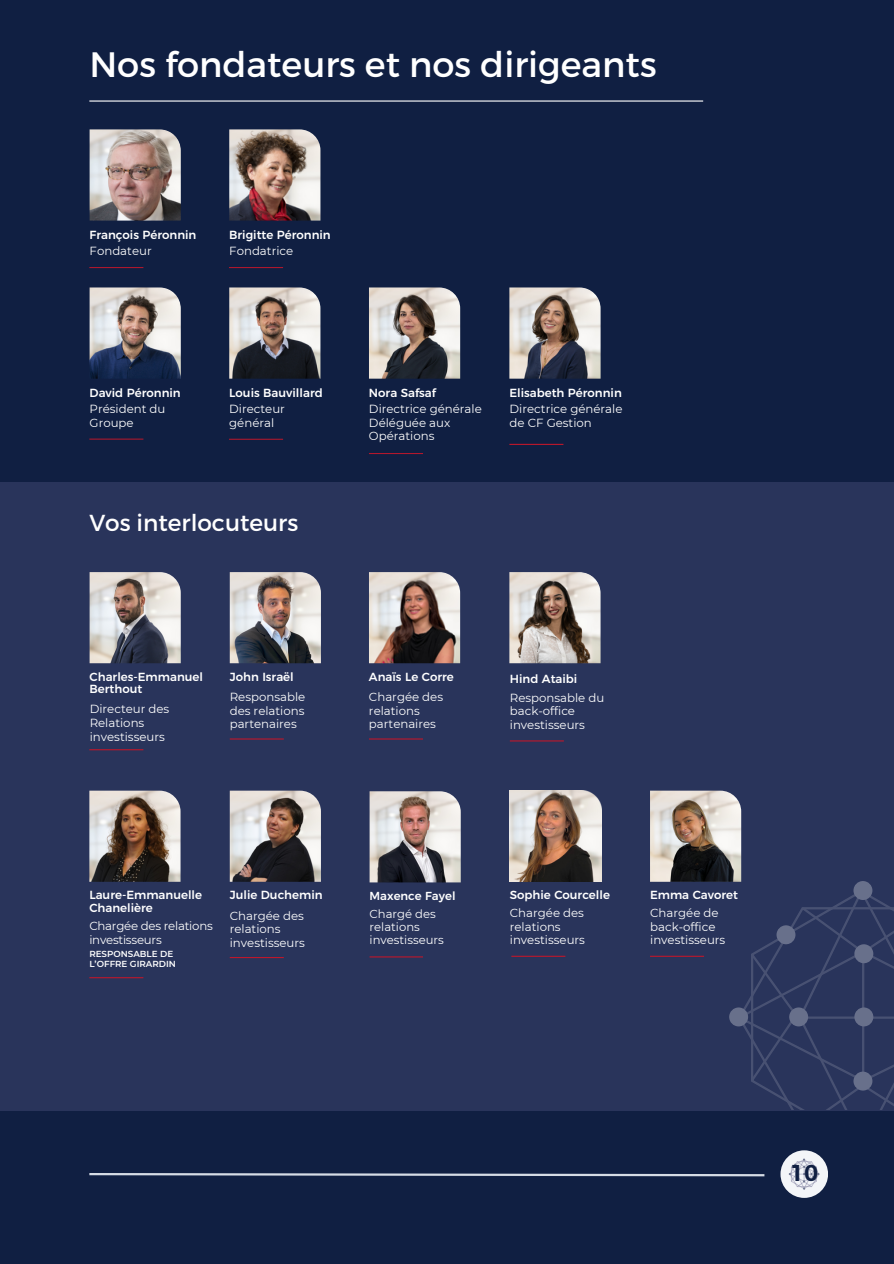
<style>
.page{position:relative;width:894px;height:1264px;background:#fff}
.page>*{position:absolute;margin:0;border:0;box-sizing:border-box;transform-origin:0 0}
.t1{font:35.25px "Montserrat";color:#fff}
.t2{font:23.1px "Montserrat";color:#fff}
.t3{font:600 22.95px "Montserrat";color:#101f42}
.t4{font:11.7px/13.5px "Montserrat";color:#fff}
.t5{font:500 11.7px/12.8px "Montserrat";color:#fff}
.t6{font:11.7px/13.6px "Montserrat";letter-spacing:-.02em;color:#fff}
.t7{font:11.55px/13.4px "Montserrat";color:#fff}
.t8{font:500 11.55px "Montserrat";color:#fff}
.t9{font:600 8.7px/10.2px "Montserrat";color:#fff}
</style>
<div class="page">
<div style="left:0;top:0;width:893px;height:1263px;background:#101f42"></div>
<svg style="left:89px;top:1173px;width:676px;height:4px"></svg>
<div style="left:780px;top:1150px;width:47px;height:47px;background:#f3f5f8;border-radius:50%"></div>
<svg style="left:788px;top:1158px;width:31px;height:31px"></svg>
<div style="left:0;top:482px;width:893px;height:628px;background:#29345b"></div>
<img style="left:90px;top:129px;width:91px;height:91px">
<hr style="left:89px;top:267px;width:54px;height:1px;background:#bd172b">
<img style="left:369px;top:287px;width:91px;height:91px">
<hr style="left:369px;top:453px;width:54px;height:1px;background:#bd172b">
<img style="left:90px;top:287px;width:91px;height:91px">
<hr style="left:89px;top:438px;width:54px;height:1px;background:#bd172b">
<img style="left:229px;top:129px;width:91px;height:91px">
<hr style="left:229px;top:267px;width:54px;height:1px;background:#bd172b">
<hr style="left:89px;top:100px;width:614px;height:2px;background:#fff">
<img style="left:229px;top:287px;width:91px;height:91px">
<hr style="left:229px;top:439px;width:54px;height:1px;background:#bd172b">
<svg style="left:737px;top:888px;width:156px;height:221px"></svg>
<div style="left:729px;top:1007px;width:18px;height:19px;background:#68708b;border-radius:50%"></div>
<div style="left:854px;top:1007px;width:19px;height:19px;background:#68708b;border-radius:50%"></div>
<svg style="left:853px;top:1071px;width:19px;height:19px"></svg>
<div style="left:789px;top:1007px;width:18px;height:19px;background:#68708b;border-radius:50%"></div>
<div style="left:853px;top:881px;width:19px;height:19px;background:#68708b;border-radius:50%"></div>
<div style="left:776px;top:925px;width:19px;height:19px;background:#68708b;border-radius:50%"></div>
<div style="left:854px;top:944px;width:19px;height:19px;background:#68708b;border-radius:50%"></div>
<img style="left:509px;top:287px;width:91px;height:91px">
<hr style="left:509px;top:444px;width:54px;height:1px;background:#bd172b">
<img style="left:90px;top:572px;width:91px;height:91px">
<hr style="left:89px;top:749px;width:54px;height:1px;background:#bd172b">
<hr style="left:511px;top:955px;width:54px;height:1px;background:#bd172b">
<img style="left:509px;top:790px;width:92px;height:91px">
<img style="left:230px;top:790px;width:91px;height:91px">
<hr style="left:230px;top:957px;width:54px;height:1px;background:#bd172b">
<img style="left:230px;top:572px;width:91px;height:91px">
<hr style="left:230px;top:738px;width:54px;height:1px;background:#bd172b">
<img style="left:89px;top:790px;width:91px;height:91px">
<hr style="left:89px;top:977px;width:54px;height:1px;background:#bd172b">
<img style="left:369px;top:572px;width:91px;height:91px">
<hr style="left:369px;top:738px;width:54px;height:1px;background:#bd172b">
<img style="left:369px;top:791px;width:91px;height:91px">
<hr style="left:369px;top:956px;width:54px;height:1px;background:#bd172b">
<img style="left:509px;top:572px;width:91px;height:91px">
<hr style="left:509px;top:740px;width:54px;height:1px;background:#bd172b">
<img style="left:650px;top:790px;width:91px;height:91px">
<hr style="left:649px;top:955px;width:54px;height:1px;background:#bd172b">
<p class="t1" style="left:89px;top:41px;width:568px">Nos fondateurs et nos dirigeants</p>
<p class="t5" style="left:90px;top:229px;width:108px">François Péronnin</p>
<p class="t4" style="left:90px;top:244px;width:64px">Fondateur</p>
<p class="t5" style="left:229px;top:229px;width:103px">Brigitte Péronnin</p>
<h4 class="t4" style="left:229px;top:244px;width:65px">Fondatrice</h4>
<p class="t5" style="left:90px;top:387px;width:93px">David Péronnin</p>
<p class="t5" style="left:229px;top:387px;width:95px">Louis Bauvillard</p>
<p class="t5" style="left:369px;top:387px;width:69px">Nora Safsaf</p>
<h4 class="t5" style="left:509px;top:387px;width:114px">Elisabeth Péronnin</h4>
<h4 class="t4" style="left:90px;top:402px;width:77px">Président du<br>Groupe</h4>
<h4 class="t4" style="left:229px;top:402px;width:57px">Directeur général</h4>
<h4 class="t4" style="left:369px;top:402px;width:114px">Directrice générale<br>Déléguée aux<br>Opérations</h4>
<h3 class="t4" style="left:509px;top:402px;width:114px">Directrice générale de CF Gestion</h3>
<h4 class="t2" style="left:89px;top:507px;width:210px">Vos interlocuteurs</h4>
<h3 class="t5" style="left:90px;top:670px;width:115px">Charles-Emmanuel<br>Berthout</h3>
<p class="t4" style="left:90px;top:701px;width:81px;line-height:14px">Directeur des<br>Relations investisseurs</p>
<h3 class="t5" style="left:230px;top:670px;width:65px">John Israël</h3>
<p class="t4" style="left:230px;top:690px;width:77px;text-align:justify">Responsable des relations partenaires</p>
<p class="t5" style="left:369px;top:670px;width:86px">Anaïs Le Corre</p>
<p class="t4" style="left:369px;top:690px;width:76px">Chargée des relations partenaires</p>
<p class="t5" style="left:509px;top:672px;width:69px">Hind Ataibi</p>
<h3 class="t4" style="left:509px;top:690px;width:96px">Responsable du back-office investisseurs</h3>
<p class="t5" style="left:89px;top:888px;width:114px">Laure-Emmanuelle<br>Chanelière</p>
<h3 class="t9" style="left:89px;top:949px;width:88px">RESPONSABLE DE<br>L’OFFRE GIRARDIN</h3>
<p class="t6" style="left:89px;top:919px;width:125px">Chargée des relations investisseurs</p>
<h4 class="t5" style="left:230px;top:888px;width:94px">Julie Duchemin</h4>
<h3 class="t4" style="left:230px;top:908px;width:77px">Chargée des relations investisseurs</h3>
<p class="t8" style="left:369px;top:888px;width:87px">Maxence Fayel</p>
<h4 class="t7" style="left:369px;top:906px;width:76px">Chargé des relations investisseurs</h4>
<h4 class="t5" style="left:509px;top:888px;width:102px">Sophie Courcelle</h4>
<p class="t4" style="left:509px;top:906px;width:77px">Chargée des relations investisseurs</p>
<p class="t5" style="left:649px;top:888px;width:89px">Emma Cavoret</p>
<p class="t4" style="left:650px;top:906px;width:77px">Chargée de back-office investisseurs</p>
<h3 class="t3" style="left:789px;top:1158px;width:30px">10</h3>
</div>
